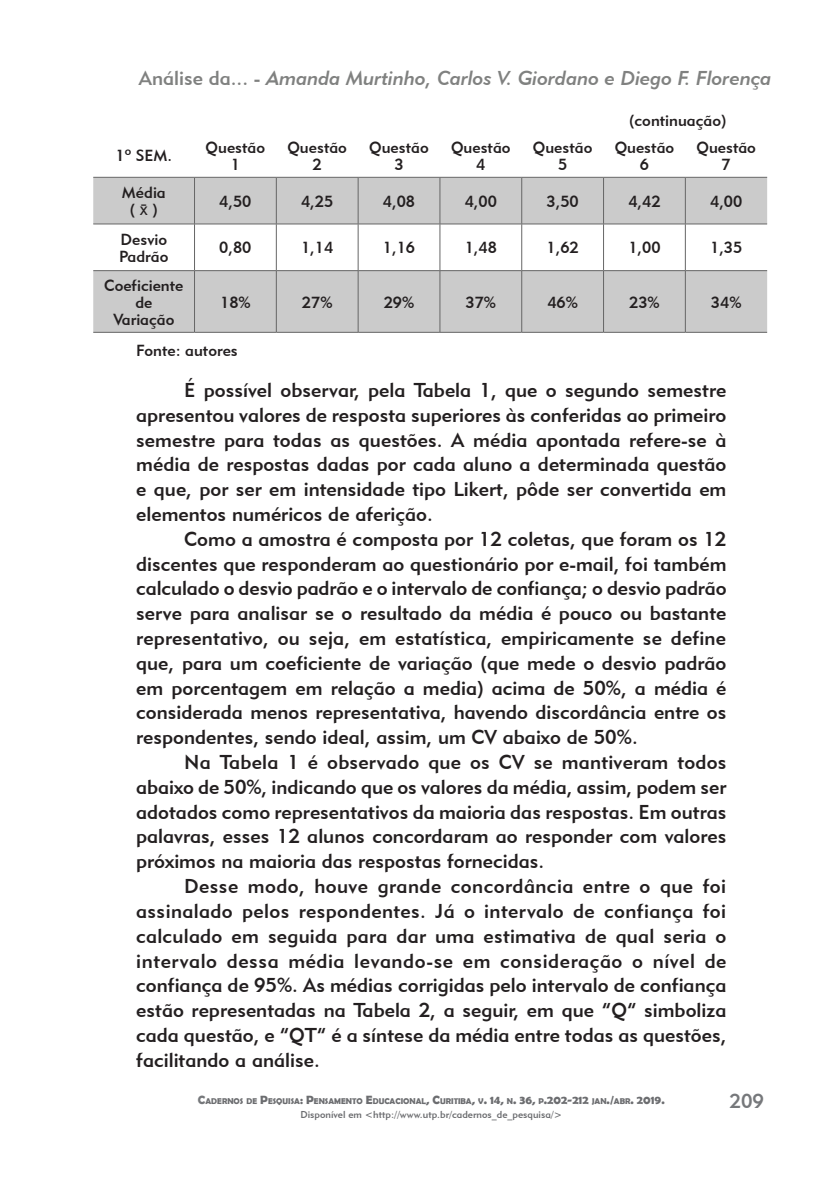
<style>
.page{position:relative;width:840px;height:1191px;background:#fff}
.page>*{position:absolute;margin:0;border:0;box-sizing:border-box;transform-origin:0 0}
.t1{font:20px/24.8px "Geometric 415 BT Medium A";color:#231f20;text-align:justify}
.t2{font:20px "Geometric 415 BT Medium Italic A";color:#808180}
.t3{font:20px "Geometric 415 BT Medium A";color:#76787b}
.t4{font:16px/17px "Geometric 415 BT Medium A";color:#231f20;text-align:center}
.t5{font:10px "Geometric 415 BT Medium A";color:#6c6d70}
.t6{font:700 8.4px "Berlin Sans FB Demi";color:#6c6d70}
.s1{font-family:"Geometric 415 BT Medium A"}
.s2{font-family:"Arial"}
.s3{font-size:12px;color:#76787b}
.s4{font-size:12px}
</style>
<div class="page">
<svg style="left:93px;top:176px;width:673px;height:1px"></svg>
<svg style="left:93px;top:178px;width:673px;height:154px;fill:#cbcbcb"></svg>
<hr style="left:93px;top:177px;width:101px;height:1px;background:#666">
<hr style="left:194px;top:177px;width:82px;height:1px;background:#666">
<hr style="left:194px;top:177px;width:1px;height:47px;background:#666">
<hr style="left:276px;top:177px;width:82px;height:1px;background:#666">
<hr style="left:276px;top:177px;width:1px;height:47px;background:#666">
<hr style="left:358px;top:177px;width:81px;height:1px;background:#666">
<hr style="left:357px;top:177px;width:1px;height:47px;background:#666">
<hr style="left:439px;top:177px;width:82px;height:1px;background:#666">
<hr style="left:439px;top:177px;width:1px;height:47px;background:#666">
<hr style="left:521px;top:177px;width:82px;height:1px;background:#666">
<hr style="left:521px;top:177px;width:1px;height:47px;background:#666">
<hr style="left:603px;top:177px;width:82px;height:1px;background:#666">
<hr style="left:603px;top:177px;width:1px;height:47px;background:#666">
<hr style="left:685px;top:177px;width:81px;height:1px;background:#666">
<hr style="left:684px;top:177px;width:1px;height:47px;background:#666">
<hr style="left:93px;top:224px;width:101px;height:1px;background:#666">
<hr style="left:194px;top:224px;width:82px;height:1px;background:#666">
<hr style="left:194px;top:224px;width:1px;height:46px;background:#666">
<hr style="left:276px;top:224px;width:82px;height:1px;background:#666">
<hr style="left:276px;top:224px;width:1px;height:46px;background:#666">
<hr style="left:358px;top:224px;width:81px;height:1px;background:#666">
<hr style="left:357px;top:224px;width:1px;height:46px;background:#666">
<hr style="left:439px;top:224px;width:82px;height:1px;background:#666">
<hr style="left:439px;top:224px;width:1px;height:46px;background:#666">
<hr style="left:521px;top:224px;width:82px;height:1px;background:#666">
<hr style="left:521px;top:224px;width:1px;height:46px;background:#666">
<hr style="left:603px;top:224px;width:82px;height:1px;background:#666">
<hr style="left:603px;top:224px;width:1px;height:46px;background:#666">
<hr style="left:685px;top:224px;width:81px;height:1px;background:#666">
<hr style="left:684px;top:224px;width:1px;height:46px;background:#666">
<hr style="left:93px;top:270px;width:101px;height:1px;background:#666">
<hr style="left:194px;top:270px;width:82px;height:1px;background:#666">
<hr style="left:194px;top:271px;width:1px;height:61px;background:#666">
<hr style="left:276px;top:270px;width:82px;height:1px;background:#666">
<hr style="left:276px;top:271px;width:1px;height:61px;background:#666">
<hr style="left:358px;top:270px;width:81px;height:1px;background:#666">
<hr style="left:357px;top:271px;width:1px;height:61px;background:#666">
<hr style="left:439px;top:270px;width:82px;height:1px;background:#666">
<hr style="left:439px;top:271px;width:1px;height:61px;background:#666">
<hr style="left:521px;top:270px;width:82px;height:1px;background:#666">
<hr style="left:521px;top:271px;width:1px;height:61px;background:#666">
<hr style="left:603px;top:270px;width:82px;height:1px;background:#666">
<hr style="left:603px;top:271px;width:1px;height:61px;background:#666">
<hr style="left:685px;top:270px;width:81px;height:1px;background:#666">
<hr style="left:684px;top:271px;width:1px;height:61px;background:#666">
<hr style="left:93px;top:332px;width:101px;height:1px;background:#666">
<hr style="left:194px;top:332px;width:82px;height:1px;background:#666">
<hr style="left:276px;top:332px;width:82px;height:1px;background:#666">
<hr style="left:358px;top:332px;width:81px;height:1px;background:#666">
<hr style="left:439px;top:332px;width:82px;height:1px;background:#666">
<hr style="left:521px;top:332px;width:82px;height:1px;background:#666">
<hr style="left:603px;top:332px;width:82px;height:1px;background:#666">
<hr style="left:685px;top:332px;width:81px;height:1px;background:#666">
<p class="t2" style="left:139px;top:66px;width:633px"><span class="s1">Análise da... -</span> Amanda Murtinho, Carlos V. Giordano e Diego F. Florença</p>
<p class="t4" style="left:628px;top:111px;width:99px">(continuação)</p>
<p class="t4" style="left:115px;top:147px;width:58px">1º SEM.</p>
<p class="t4" style="left:205px;top:138px;width:61px">Questão<br>1</p>
<p class="t4" style="left:287px;top:138px;width:61px">Questão<br>2</p>
<p class="t4" style="left:369px;top:138px;width:61px">Questão<br>3</p>
<p class="t4" style="left:451px;top:138px;width:61px">Questão<br>4</p>
<p class="t4" style="left:532px;top:138px;width:61px">Questão<br>5</p>
<p class="t4" style="left:614px;top:138px;width:61px">Questão<br>6</p>
<p class="t4" style="left:696px;top:138px;width:61px">Questão<br>7</p>
<p class="t4" style="left:122px;top:184px;width:45px">Média ( <span class="s2">x̄</span> )</p>
<p class="t4" style="left:219px;top:192px;width:34px">4,50</p>
<p class="t4" style="left:301px;top:192px;width:34px">4,25</p>
<p class="t4" style="left:383px;top:192px;width:34px">4,08</p>
<p class="t4" style="left:464px;top:192px;width:34px">4,00</p>
<p class="t4" style="left:546px;top:192px;width:34px">3,50</p>
<p class="t4" style="left:628px;top:192px;width:34px">4,42</p>
<p class="t4" style="left:709px;top:192px;width:34px">4,00</p>
<p class="t4" style="left:119px;top:230px;width:51px;text-align:left">Desvio<br>Padrão</p>
<p class="t4" style="left:219px;top:239px;width:34px">0,80</p>
<p class="t4" style="left:301px;top:239px;width:34px">1,14</p>
<p class="t4" style="left:383px;top:239px;width:34px">1,16</p>
<p class="t4" style="left:464px;top:239px;width:34px">1,48</p>
<p class="t4" style="left:546px;top:239px;width:34px">1,62</p>
<p class="t4" style="left:628px;top:239px;width:34px">1,00</p>
<p class="t4" style="left:709px;top:239px;width:34px">1,35</p>
<p class="t4" style="left:104px;top:276px;width:81px">Coeficiente de<br>Variação</p>
<p class="t4" style="left:220px;top:293px;width:32px">18%</p>
<p class="t4" style="left:302px;top:293px;width:32px">27%</p>
<p class="t4" style="left:383px;top:293px;width:32px">29%</p>
<p class="t4" style="left:465px;top:293px;width:32px">37%</p>
<p class="t4" style="left:547px;top:293px;width:32px">46%</p>
<p class="t4" style="left:628px;top:293px;width:32px">23%</p>
<p class="t4" style="left:710px;top:293px;width:32px">34%</p>
<p class="t4" style="left:136px;top:342px;width:103px">Fonte: autores</p>
<p class="t1" style="left:136px;top:377px;width:591px;text-indent:48px">É possível observar, pela Tabela 1, que o segundo semestre apresentou valores de resposta superiores às conferidas ao primeiro semestre para todas as questões. A média apontada refere-se à média de respostas dadas por cada aluno a determinada questão e que, por ser em intensidade tipo Likert, pôde ser convertida em elementos numéricos de aferição.</p>
<p class="t1" style="left:136px;top:526px;width:591px;text-indent:48px">Como a amostra é composta por 12 coletas, que foram os 12 discentes que responderam ao questionário por e-mail, foi também calculado o desvio padrão e o intervalo de confiança; o desvio padrão serve para analisar se o resultado da média é pouco ou bastante representativo, ou seja, em estatística, empiricamente se define que, para um coeficiente de variação (que mede o desvio padrão em porcentagem em relação a media) acima de 50%, a média é considerada menos representativa, havendo discordância entre os respondentes, sendo ideal, assim, um CV abaixo de 50%.</p>
<p class="t1" style="left:136px;top:749px;width:591px;text-indent:48px">Na Tabela 1 é observado que os CV se mantiveram todos abaixo de 50%, indicando que os valores da média, assim, podem ser adotados como representativos da maioria das respostas. Em outras palavras, esses 12 alunos concordaram ao responder com valores próximos na maioria das respostas fornecidas.</p>
<p class="t1" style="left:136px;top:873px;width:591px;text-indent:48px">Desse modo, houve grande concordância entre o que foi assinalado pelos respondentes. Já o intervalo de confiança foi calculado em seguida para dar uma estimativa de qual seria o intervalo dessa média levando-se em consideração o nível de confiança de 95%. As médias corrigidas pelo intervalo de confiança estão representadas na Tabela 2, a seguir, em que “Q” simboliza cada questão, e “QT” é a síntese da média entre todas as questões, facilitando a análise.</p>
<p class="t6" style="left:198px;top:1096px;width:468px"><span class="s3">C</span>ADERNOS DE <span class="s4">P</span>ESQUISA<span class="s4">: P</span>ENSAMENTO <span class="s4">E</span>DUCACIONAL<span class="s4">, C</span>URITIBA<span class="s4">,</span> V<span class="s4">. 14,</span> N<span class="s4">. 36,</span> P<span class="s4">.202-212</span> JAN<span class="s4">./</span>ABR<span class="s4">. 2019.</span></p>
<p class="t5" style="left:300px;top:1108px;width:263px">Disponível em &lt;http://www.utp.br/cadernos_de_pesquisa/&gt;</p>
<p class="t3" style="left:729px;top:1088px;width:36px">209</p>
</div>
